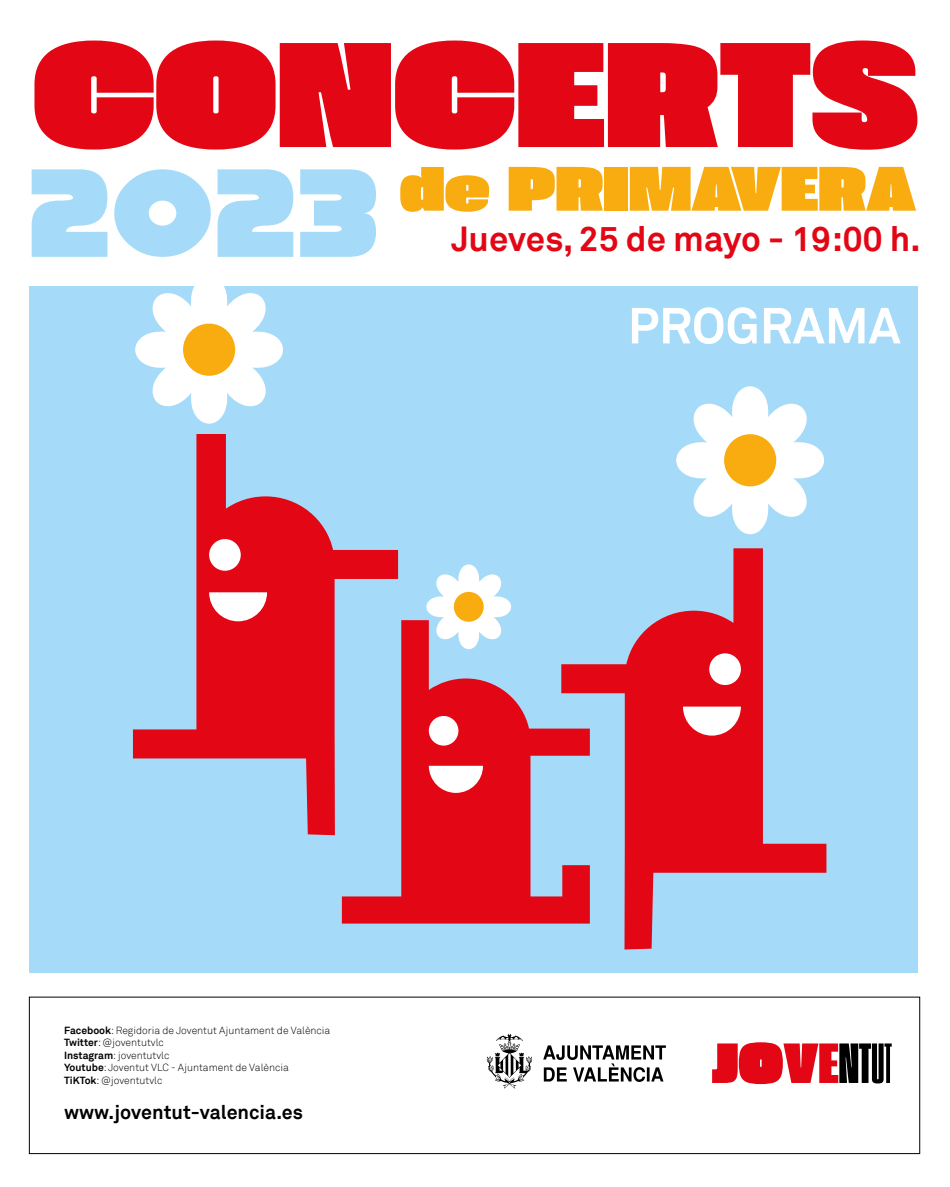
<style>
.page{position:relative;width:950px;height:1187px;background:#fff}
.page>*{position:absolute;margin:0;border:0;box-sizing:border-box;transform-origin:0 0}
.t1{font:156.45px "Extenda 70 Peta";color:#e30614;scale:1.24 1}
.t2{font:65.89px "Extenda 70 Peta";color:#f8ac0f;scale:1.24 1}
.t3{font:700 50.05px "Akkurat";color:#fff}
.t4{font:700 34.74px "Akkurat";color:#e30614}
.t5{font:700 19.6px "Akkurat";color:#000}
.t6{font:300 10.33px/12.4px "Akkurat";color:#000}
.s1{font-family:"Big Black Bear";font-size:127.92px;color:#a5dbf8}
.s2{font-weight:700}
</style>
<div class="page">
<div style="left:29px;top:286px;width:889px;height:686px;background:#a5dbf8"></div>
<svg style="left:561px;top:548px;width:265px;height:401px"></svg>
<div style="left:709px;top:653px;width:32px;height:32px;background:#fff;border-radius:50%"></div>
<svg style="left:683px;top:706px;width:58px;height:29px;background:#f8c8cb"></svg>
<svg style="left:133px;top:434px;width:265px;height:401px"></svg>
<div style="left:209px;top:539px;width:32px;height:31px;background:#fff;border-radius:50%"></div>
<svg style="left:209px;top:592px;width:58px;height:29px;background:#f8c8cb"></svg>
<svg style="left:342px;top:620px;width:248px;height:303px;fill:#e30614"></svg>
<div style="left:429px;top:716px;width:29px;height:29px;background:#fff;border-radius:50%"></div>
<svg style="left:429px;top:765px;width:54px;height:27px"></svg>
<svg style="left:712px;top:1042px;width:180px;height:41px"></svg>
<svg style="left:543px;top:1045px;width:123px;height:36px"></svg>
<svg style="left:486px;top:1033px;width:46px;height:55px"></svg>
<svg style="left:676px;top:386px;width:148px;height:148px"></svg>
<div style="left:724px;top:434px;width:52px;height:52px;background:#f8ac0f;border-radius:50%"></div>
<svg style="left:135px;top:286px;width:148px;height:137px"></svg>
<div style="left:183px;top:323px;width:52px;height:53px;background:#f8ac0f;border-radius:50%"></div>
<svg style="left:426px;top:564px;width:85px;height:85px"></svg>
<div style="left:454px;top:591px;width:30px;height:30px;background:#f8ac0f;border-radius:50%"></div>
<h1 class="t1" style="left:33px;top:-16px;width:717px">CONCERTS</h1>
<h2 class="t2" style="left:28px;top:142px;width:717px"><span class="s1">2023</span> de PRIMAVERA</h2>
<h3 class="t4" style="left:452px;top:217px;width:470px">Jueves, 25 de mayo - 19:00 h.</h3>
<p class="t6" style="left:64px;top:1024px;width:268px"><span class="s2">Facebook</span>: Regidoria de Joventut Ajuntament de València <span class="s2">Twitter</span>: @joventutvlc<br><span class="s2">Instagram</span>: joventutvlc<br><span class="s2">Youtube</span>: Joventut VLC - Ajuntament de València<br><span class="s2">TiKTok</span>: @joventutvlc</p>
<h3 class="t5" style="left:64px;top:1099px;width:240px">www.joventut-valencia.es</h3>
<h3 class="t3" style="left:628px;top:294px;width:274px">PROGRAMA</h3>
</div>
